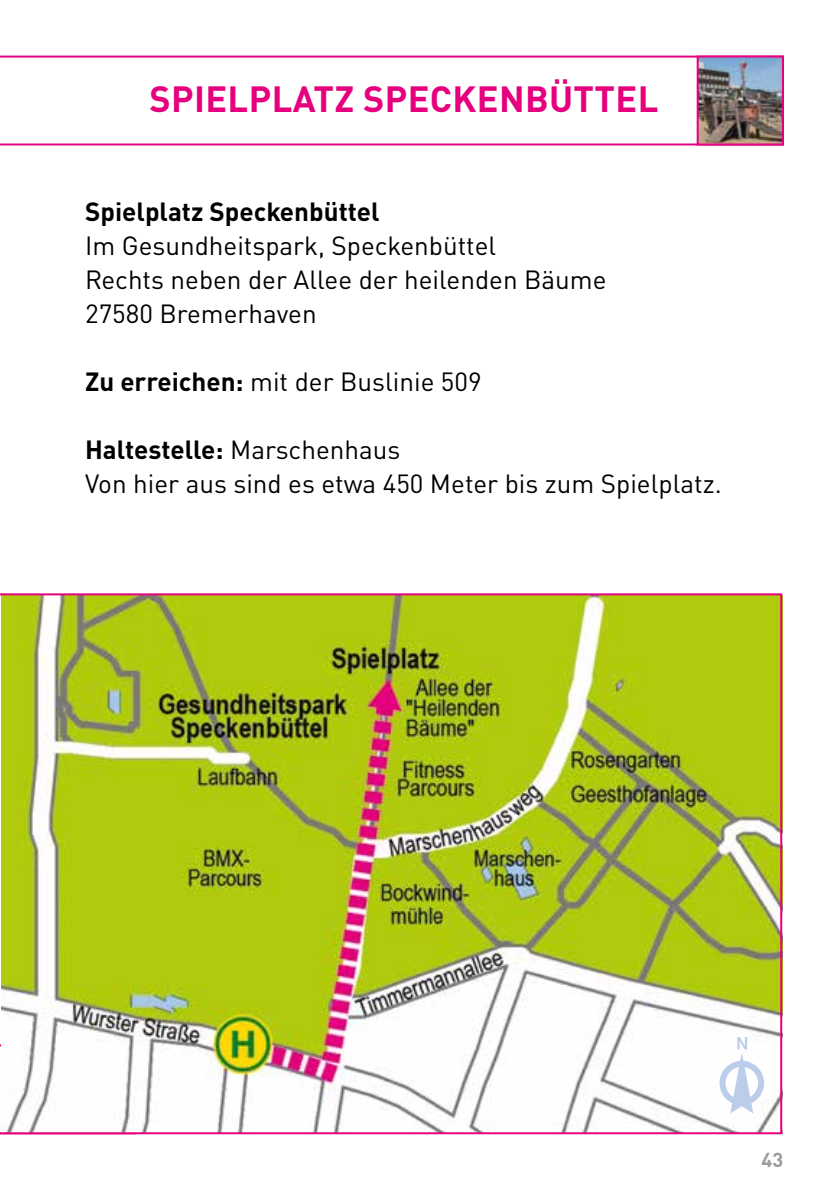
<style>
.page{position:relative;width:840px;height:1191px;background:#fff}
.page>*{position:absolute;margin:0;border:0;box-sizing:border-box;transform-origin:0 0}
.t1{font:700 36px "DINOT";letter-spacing:.01em;color:#e6007d}
.t2{font:26px/34px "DINOT";color:#000}
.t3{font:700 26px "DINOT";color:#000}
.t4{font:700 20px "DINOT";color:#9d9d9c}
.s1{font-weight:700}
</style>
<div class="page">
<svg style="left:0;top:56px;width:696px;height:89px"></svg>
<img style="left:699px;top:59px;width:81px;height:83px">
<div style="left:696px;top:56px;width:87px;height:89px;border:2px solid #e6007d"></div>
<img style="left:3px;top:596px;width:775px;height:535px">
<svg style="left:722px;top:1063px;width:38px;height:39px"></svg>
<div style="left:719px;top:1060px;width:44px;height:45px;border:6px solid #bccdeb;border-radius:50%"></div>
<svg style="left:729px;top:1037px;width:23px;height:76px"></svg>
<h1 class="t1" style="left:149px;top:71px;width:510px">SPIELPLATZ SPECKENBÜTTEL</h1>
<p class="t3" style="left:85px;top:191px;width:296px">Spielplatz Speckenbüttel</p>
<p class="t2" style="left:85px;top:227px;width:522px">Im Gesundheitspark, Speckenbüttel<br>Rechts neben der Allee der heilenden Bäume<br>27580 Bremerhaven</p>
<p class="t2" style="left:85px;top:363px;width:398px"><span class="s1">Zu erreichen:</span> mit der Buslinie 509</p>
<p class="t2" style="left:85px;top:431px;width:637px"><span class="s1">Haltestelle:</span> Marschenhaus<br>Von hier aus sind es etwa 450 Meter bis zum Spielplatz.</p>
<p class="t4" style="left:761px;top:1143px;width:23px">43</p>
</div>
